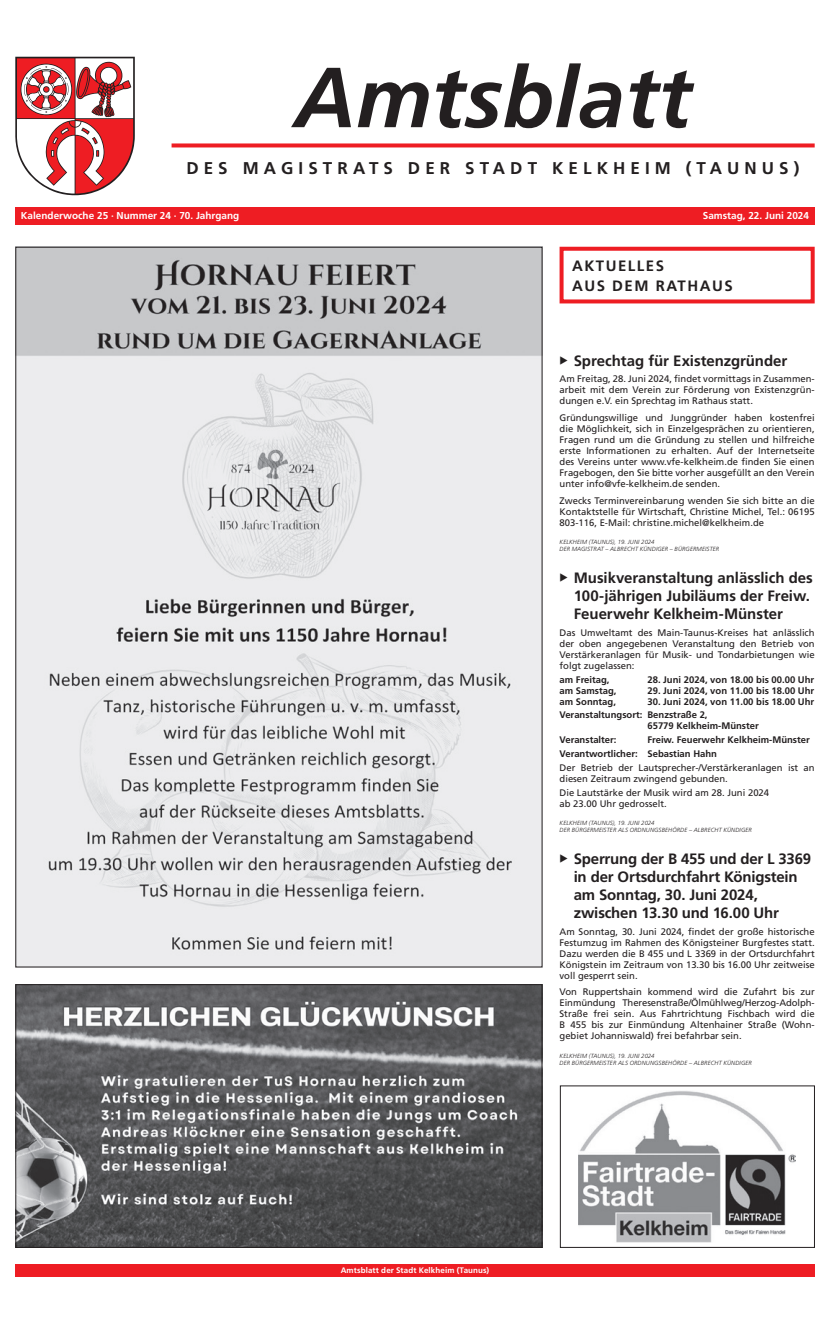
<style>
.page{position:relative;width:830px;height:1333px;background:#fff}
.page>*{position:absolute;margin:0;border:0;box-sizing:border-box;transform-origin:0 0}
.t1{font:italic 700 85px "Frutiger LT";color:#231f20}
.t2{font:700 17px "Frutiger LT";letter-spacing:.3em;color:#231f20}
.t3{font:700 15px/18px "Frutiger LT";letter-spacing:-.005em;color:#231f20}
.t4{font:700 15px/20px "Frutiger LT";letter-spacing:.1em;color:#231f20}
.t5{font:700 10px "Frutiger LT";color:#fff}
.t6{font:9.5px/11px "Frutiger LT";color:#231f20;text-align:justify}
.t7{font:700 9.5px/13.8px "Frutiger LT";color:#231f20}
.t8{font:700 8px "Frutiger LT";letter-spacing:.015em;color:#fff}
.t9{font:italic 300 6px/7px "Frutiger LT";letter-spacing:.02em;color:#231f20}
</style>
<div class="page">
<svg style="left:172px;top:143px;width:643px;height:4px;fill:#ee1d23"></svg>
<svg style="left:15px;top:57px;width:120px;height:138px"></svg>
<div style="left:15px;top:207px;width:800px;height:17px;background:#ee1d23"></div>
<div style="left:15px;top:1264px;width:800px;height:12px;background:#ee1d23"></div>
<div style="left:560px;top:247px;width:255px;height:56px;border:4px solid #ee1d23"></div>
<img style="left:17px;top:249px;width:524px;height:716px">
<img style="left:17px;top:986px;width:523px;height:259px">
<div style="left:15px;top:984px;width:527px;height:263px;border:1px solid #231f20"></div>
<img style="left:579px;top:1091px;width:217px;height:151px">
<div style="left:560px;top:1085px;width:255px;height:162px;border:1px solid #231f20"></div>
<h1 class="t1" style="left:295px;top:48px;width:398px">Amtsblatt</h1>
<h2 class="t2" style="left:186px;top:158px;width:615px">DES MAGISTRATS DER STADT KELKHEIM (TAUNUS)</h2>
<p class="t5" style="left:21px;top:210px;width:220px">Kalenderwoche 25 · Nummer 24 · 70. Jahrgang</p>
<p class="t5" style="left:703px;top:210px;width:108px">Samstag, 22. Juni 2024</p>
<h3 class="t4" style="left:572px;top:255px;width:162px">AKTUELLES<br>AUS DEM RATHAUS</h3>
<h3 class="t3" style="left:560px;top:351px;width:229px">◆ Sprechtag für Existenzgründer</h3>
<p class="t6" style="left:560px;top:373px;width:257px">Am Freitag, 28. Juni 2024, findet vormittags in Zusammen&shy;arbeit mit dem Verein zur Förderung von Existenzgrün&shy;dungen e.V. ein Sprechtag im Rathaus statt.</p>
<p class="t6" style="left:560px;top:412px;width:257px">Gründungswillige und Junggründer haben kostenfrei die Möglichkeit, sich in Einzelgesprächen zu orientieren, Fragen rund um die Gründung zu stellen und hilfreiche erste Informationen zu erhalten. Auf der Internetseite des Vereins unter www.vfe-kelkheim.de finden Sie einen Fragebogen, den Sie bitte vorher ausgefüllt an den Verein unter info@vfe-kelkheim.de senden.</p>
<p class="t6" style="left:560px;top:495px;width:257px">Zwecks Terminvereinbarung wenden Sie sich bitte an die Kontaktstelle für Wirtschaft, Christine Michel, Tel.: 06195<br>803-116, E-Mail: christine.michel@kelkheim.de</p>
<p class="t9" style="left:560px;top:538px;width:161px">KELKHEIM (TAUNUS), 19. JUNI 2024<br>DER MAGISTRAT – ALBRECHT KÜNDIGER – BÜRGERMEISTER</p>
<h3 class="t3" style="left:574px;top:569px;width:241px;text-indent:-14px">◆ Musikveranstaltung anlässlich des<br>100-jährigen Jubiläums der Freiw.<br>Feuerwehr Kelkheim-Münster</h3>
<p class="t6" style="left:560px;top:627px;width:257px">Das Umweltamt des Main-Taunus-Kreises hat anlässlich der oben angegebenen Veranstaltung den Betrieb von Verstärkeranlagen für Musik- und Tondarbietungen wie folgt zugelassen:</p>
<p class="t7" style="left:560px;top:672px;width:51px">am Freitag,</p>
<p class="t7" style="left:647px;top:672px;width:168px">28. Juni 2024, von 18.00 bis 00.00 Uhr</p>
<p class="t7" style="left:560px;top:683px;width:59px">am Samstag,</p>
<p class="t7" style="left:647px;top:683px;width:168px">29. Juni 2024, von 11.00 bis 18.00 Uhr</p>
<p class="t7" style="left:560px;top:694px;width:58px">am Sonntag,</p>
<p class="t7" style="left:560px;top:694px;width:256px;text-indent:88px">30. Juni 2024, von 11.00 bis 18.00 Uhr<br>Veranstaltungsort: Benzstraße 2,</p>
<p class="t7" style="left:647px;top:719px;width:113px">65779 Kelkheim-Münster</p>
<p class="t7" style="left:560px;top:733px;width:59px">Veranstalter:</p>
<p class="t7" style="left:560px;top:733px;width:252px;text-indent:88px">Freiw. Feuerwehr Kelkheim-Münster<br>Verantwortlicher: Sebastian Hahn</p>
<p class="t6" style="left:560px;top:762px;width:257px">Der Betrieb der Lautsprecher-/Verstärkeranlagen ist an diesen Zeitraum zwingend gebunden.</p>
<p class="t6" style="left:560px;top:787px;width:211px">Die Lautstärke der Musik wird am 28. Juni 2024 ab 23.00 Uhr gedrosselt.</p>
<p class="t9" style="left:560px;top:819px;width:194px">KELKHEIM (TAUNUS), 19. JUNI 2024<br>DER BÜRGERMEISTER ALS ORDNUNGSBEHÖRDE – ALBRECHT KÜNDIGER</p>
<h3 class="t3" style="left:574px;top:849px;width:239px;text-indent:-14px">◆ Sperrung der B 455 und der L 3369 in der Ortsdurchfahrt Königstein am Sonntag, 30. Juni 2024, zwischen 13.30 und 16.00 Uhr</h3>
<p class="t6" style="left:560px;top:925px;width:257px">Am Sonntag, 30. Juni 2024, findet der große historische Festumzug im Rahmen des Königsteiner Burgfestes statt.<br>Dazu werden die B 455 und L 3369 in der Ortsdurchfahrt Königstein im Zeitraum von 13.30 bis 16.00 Uhr zeitweise voll gesperrt sein.</p>
<p class="t6" style="left:560px;top:986px;width:257px">Von Ruppertshain kommend wird die Zufahrt bis zur Einmündung Theresenstraße/Ölmühlweg/Herzog-Adolph-Straße frei sein. Aus Fahrtrichtung Fischbach wird die B 455 bis zur Einmündung Altenhainer Straße (Wohn&shy;gebiet Johanniswald) frei befahrbar sein.</p>
<p class="t9" style="left:560px;top:1052px;width:194px">KELKHEIM (TAUNUS), 19. JUNI 2024<br>DER BÜRGERMEISTER ALS ORDNUNGSBEHÖRDE – ALBRECHT KÜNDIGER</p>
<p class="t8" style="left:341px;top:1265px;width:150px">Amtsblatt der Stadt Kelkheim (Taunus)</p>
</div>
